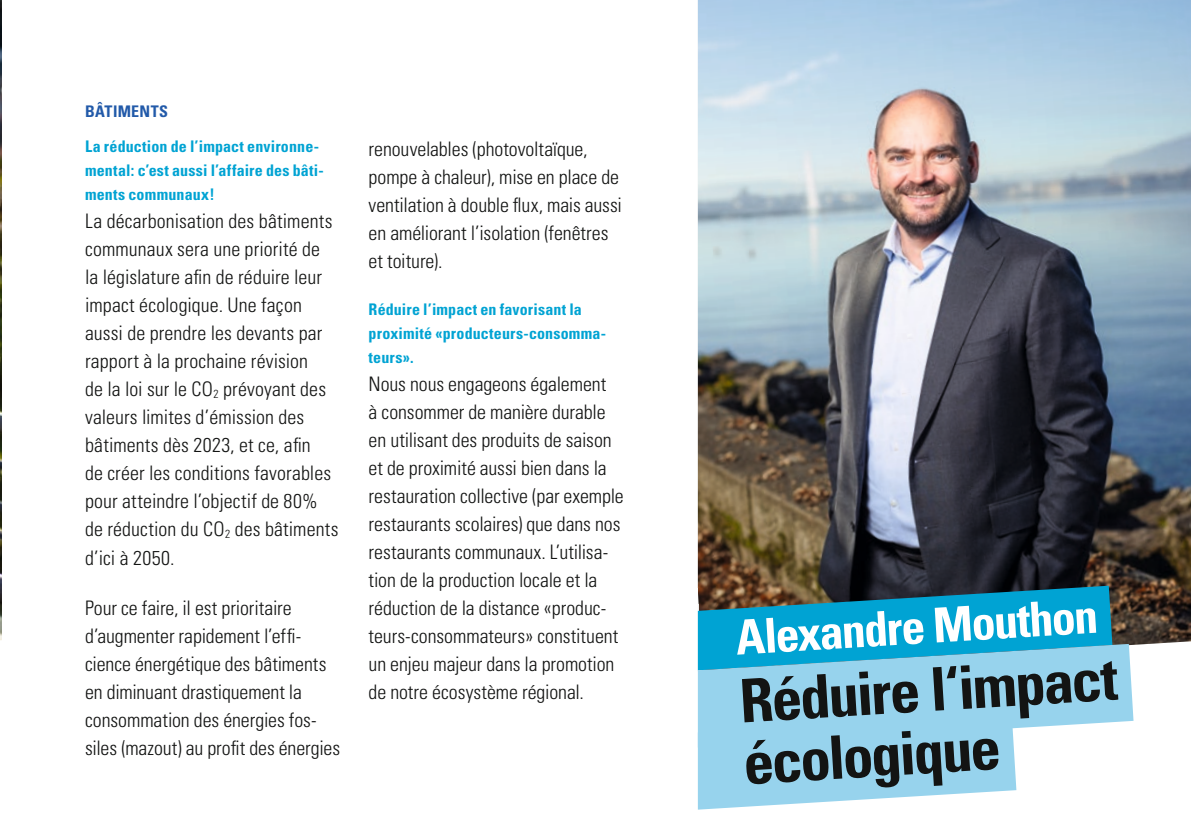
<style>
.page{position:relative;width:1191px;height:840px;background:#fff}
.page>*{position:absolute;margin:0;border:0;box-sizing:border-box;transform-origin:0 0}
.t1{font:700 condensed 60px/61.2px "Univers LT Std";color:#131413}
.t2{font:700 condensed 48px "Univers LT Std";color:#fff}
.TXT_courant{font:300 condensed 20px/28px "Univers LT Std";color:#131413}
.SS_titre{font:700 condensed 16px/24px "Univers LT Std";letter-spacing:.01em;color:#00a3d3}
.dicastère{font:700 condensed 16px "Univers LT Std";letter-spacing:.015em;color:#225aa9}
</style>
<div class="page">
<img style="left:698px;top:0;width:493px;height:645px">
<svg style="left:698px;top:585px;width:414px;height:58px"></svg>
<svg style="left:698px;top:643px;width:435px;height:85px;fill:#97d3ed"></svg>
<svg style="left:698px;top:712px;width:318px;height:97px"></svg>
<img style="left:0;top:0;width:2px;height:640px">
<p class="dicastère" style="left:85px;top:101px;width:84px">BÂTIMENTS</p>
<p class="SS_titre" style="left:85px;top:134px;width:240px">La réduction de l’impact environne&shy;mental: c’est aussi l’affaire des bâti&shy;ments communaux!</p>
<p class="TXT_courant" style="left:85px;top:207px;width:255px">La décarbonisation des bâtiments communaux sera une priorité de<br>la législature afin de réduire leur impact écologique. Une façon aussi de prendre les devants par rapport à la prochaine révision<br>de la loi sur le CO<sub>2</sub> prévoyant des valeurs limites d’émission des bâtiments dès 2023, et ce, afin<br>de créer les conditions favorables pour atteindre l’objectif de 80% de réduction du CO<sub>2</sub> des bâtiments d’ici à 2050.</p>
<p class="TXT_courant" style="left:85px;top:594px;width:257px">Pour ce faire, il est prioritaire d’augmenter rapidement l’effi&shy;cience énergétique des bâtiments en diminuant drastiquement la consommation des énergies fos&shy;siles (mazout) au profit des énergies</p>
<p class="TXT_courant" style="left:369px;top:135px;width:255px">renouvelables (photovoltaïque, pompe à chaleur), mise en place de ventilation à double flux, mais aussi en améliorant l’isolation (fenêtres et toiture).</p>
<p class="SS_titre" style="left:369px;top:297px;width:239px">Réduire l’impact en favorisant la proximité «producteurs-consomma&shy;teurs».</p>
<p class="TXT_courant" style="left:369px;top:370px;width:257px">Nous nous engageons également<br>à consommer de manière durable en utilisant des produits de saison et de proximité aussi bien dans la restauration collective (par exemple restaurants scolaires) que dans nos restaurants communaux. L’utilisa&shy;tion de la production locale et la réduction de la distance «produc&shy;teurs-consommateurs» constituent un enjeu majeur dans la promotion de notre écosystème régional.</p>
<p class="t2" style="left:733px;top:609px;width:364px;rotate:-4deg">Alexandre Mouthon</p>
<p class="t1" style="left:737px;top:671px;width:381px;rotate:-4deg">Réduire l‘impact écologique</p>
</div>
